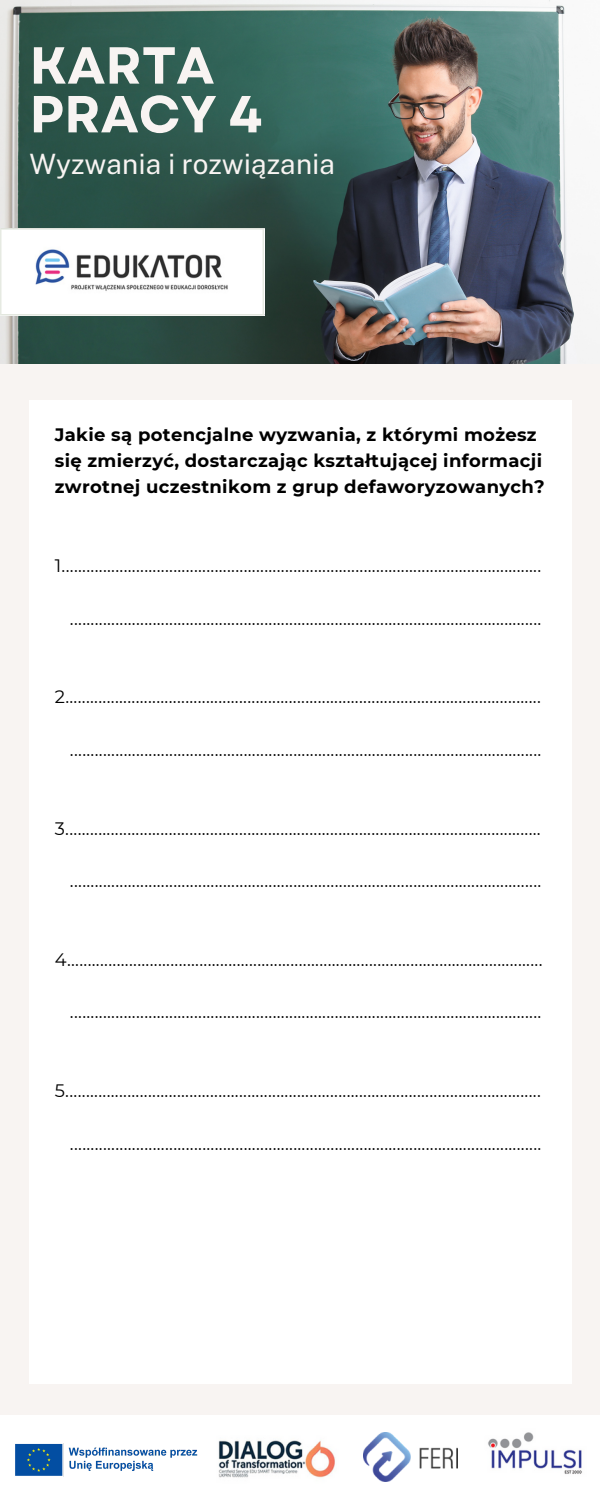
<style>
.page{position:relative;width:600px;height:1500px;background:#f8f4f2}
.page>*{position:absolute;margin:0;border:0;box-sizing:border-box;transform-origin:0 0}
.t1{font:700 52px/48.8px "Garet";color:#f8f4f2}
.t2{font:28px "Public Sans";color:#f8f4f2}
.t3{font:18px "Montserrat";color:#000}
.t4{font:700 18px/26.2px "Montserrat";letter-spacing:.02em;color:#000}
</style>
<div class="page">
<img style="left:0;top:0;width:574px;height:364px">
<div style="left:0;top:1416px;width:600px;height:84px;background:#fff"></div>
<img style="left:218px;top:1440px;width:118px;height:38px">
<img style="left:488px;top:1432px;width:94px;height:42px">
<img style="left:363px;top:1432px;width:95px;height:50px">
<div style="left:0;top:228px;width:264px;height:88px;background:#fff"></div>
<hr style="left:0;top:230px;width:2px;height:84px;background:#e6eae2">
<hr style="left:263px;top:230px;width:1px;height:84px;background:#e6eae2">
<hr style="left:0;top:228px;width:264px;height:2px;background:#e6eae2">
<hr style="left:0;top:314px;width:264px;height:2px;background:#e6eae2">
<div style="left:30px;top:400px;width:542px;height:984px;background:#fff"></div>
<img style="left:15px;top:1443px;width:183px;height:34px">
<img style="left:35px;top:249px;width:193px;height:42px">
<p class="t1" style="left:30px;top:41px;width:234px">KARTA<br>PRACY 4</p>
<p class="t2" style="left:30px;top:147px;width:307px">Wyzwania i rozwiązania</p>
<h3 class="t4" style="left:55px;top:421px;width:491px">Jakie są potencjalne wyzwania, z którymi możesz się zmierzyć, dostarczając kształtującej informacji zwrotnej uczestnikom z grup defaworyzowanych?</h3>
<p class="t3" style="left:55px;top:555px;width:488px">1....................................................................................................................</p>
<p class="t3" style="left:70px;top:607px;width:473px">..................................................................................................................</p>
<p class="t3" style="left:55px;top:686px;width:488px">2...................................................................................................................</p>
<p class="t3" style="left:70px;top:738px;width:473px">..................................................................................................................</p>
<p class="t3" style="left:55px;top:817px;width:487px">3...................................................................................................................</p>
<p class="t3" style="left:70px;top:870px;width:473px">..................................................................................................................</p>
<p class="t3" style="left:55px;top:948px;width:489px">4...................................................................................................................</p>
<p class="t3" style="left:70px;top:1001px;width:473px">..................................................................................................................</p>
<p class="t3" style="left:55px;top:1080px;width:487px">5...................................................................................................................</p>
<p class="t3" style="left:70px;top:1132px;width:473px">..................................................................................................................</p>
</div>
